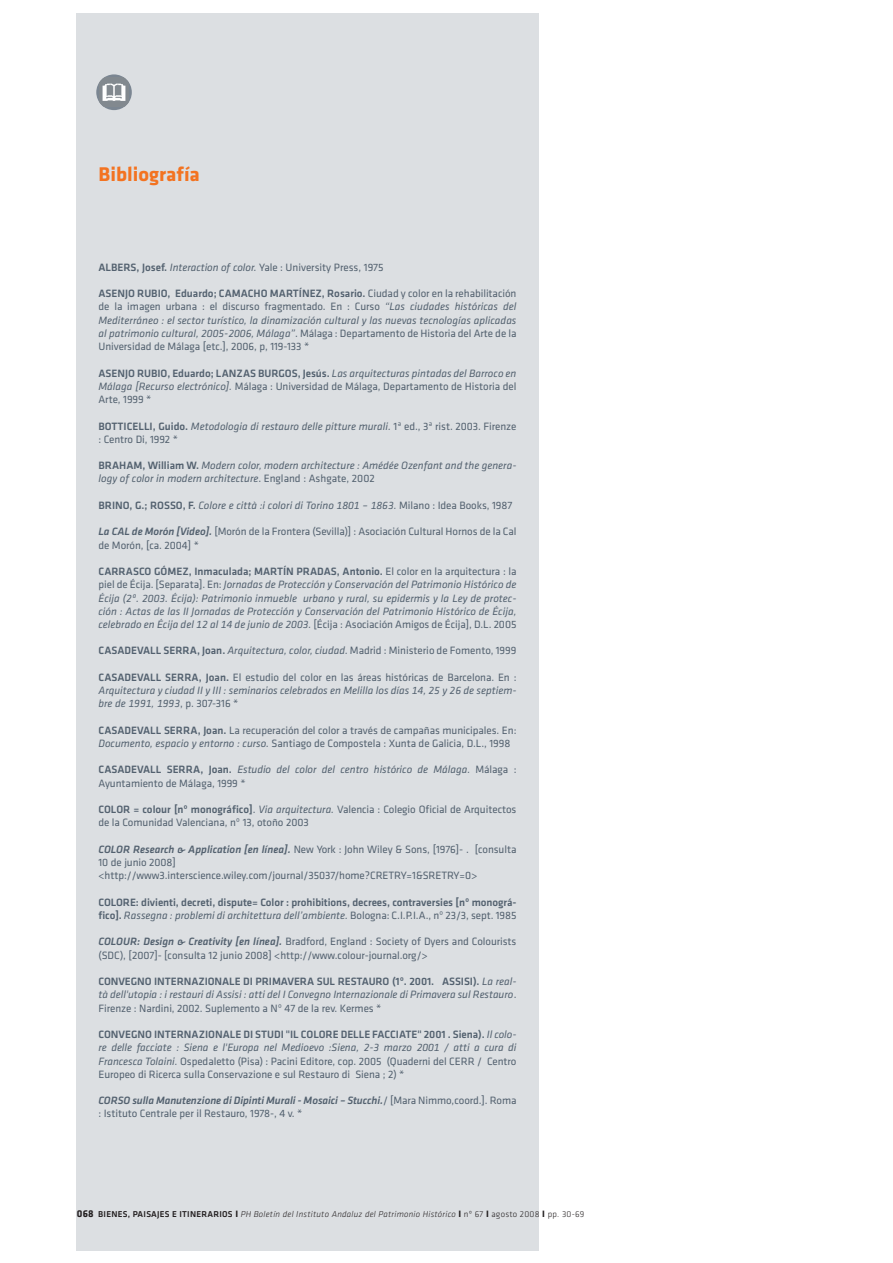
<style>
.page{position:relative;width:893px;height:1263px;background:#fff}
.page>*{position:absolute;margin:0;border:0;box-sizing:border-box;transform-origin:0 0}
.t1{font:700 20.55px "Klavika";color:#f37321}
.t2{font:10.95px/13.2px "Klavika";letter-spacing:-.005em;color:#53616f}
.t3{font:10.95px/13.2px "Klavika Regular Italic TF";color:#53616f;text-align:justify}
.t4{font:500 10.95px "Klavika";letter-spacing:-.005em;color:#53616f}
.t5{font:italic 300 8.85px "Klavika";letter-spacing:.03em;color:#231f20}
.s1{font-weight:500}
.s2{font-family:"Klavika Regular Italic TF"}
.s3{font-family:"Klavika";font-weight:500}
.s4{font-family:"Klavika"}
.s5{font-weight:500;font-style:italic}
.s6{font-weight:400}
.s7{font-family:"Klavika Regular Italic TF";font-weight:400}
.s8{font-weight:700;font-style:normal;font-size:10.35px}
.s9{font-weight:500;font-style:normal}
.s10{font-weight:700;font-style:normal;font-size:9.6px}
.s11{font-style:normal}
</style>
<div class="page">
<div style="left:76px;top:13px;width:463px;height:1237px;background:#dcdfe2"></div>
<div style="left:96px;top:74px;width:36px;height:36px;background:#7b8692;border-radius:50%"></div>
<img style="left:100px;top:77px;width:29px;height:29px">
<h1 class="t1" style="left:99px;top:167px;width:103px">Bibliografía</h1>
<p class="t2" style="left:98px;top:261px;width:287px"><span class="s1">ALBERS, Josef.</span> <span class="s2">Interaction of color.</span> Yale : University Press, 1975</p>
<p class="t2" style="left:98px;top:288px;width:419px"><span class="s1">ASENJO RUBIO, Eduardo; CAMACHO MARTÍNEZ, Rosario.</span> Ciudad y color en la rehabilitación de la imagen urbana : el discurso fragmentado. En : Curso <span class="s2">“Las ciudades históricas del</span></p>
<p class="t3" style="left:98px;top:314px;width:419px">Mediterráneo : el sector turístico, la dinamización cultural y las nuevas tecnologías aplicadas</p>
<p class="t2" style="left:98px;top:328px;width:419px"><span class="s2">al patrimonio cultural, 2005-2006, Málaga”</span>. Málaga : Departamento de Historia del Arte de la<br>Universidad de Málaga [etc.], 2006, p, 119-133 *</p>
<p class="t3" style="left:98px;top:367px;width:419px"><span class="s3">ASENJO RUBIO, Eduardo; LANZAS BURGOS, Jesús.</span> Las arquitecturas pintadas del Barroco en Málaga [Recurso electrónico]. <span class="s4">Málaga : Universidad de Málaga, Departamento de Historia del Arte, 1999 *</span></p>
<p class="t3" style="left:98px;top:420px;width:419px"><span class="s3">BOTTICELLI, Guido.</span> Metodologia di restauro delle pitture murali. <span class="s4">1ª ed., 3ª rist. 2003. Firenze</span></p>
<p class="t2" style="left:98px;top:433px;width:81px">: Centro Di, 1992 *</p>
<p class="t3" style="left:98px;top:460px;width:419px"><span class="s3">BRAHAM, William W.</span> Modern color, modern architecture : Amédée Ozenfant and the genera&shy;logy of color in modern architecture<span class="s4">. England : Ashgate, 2002</span></p>
<p class="t3" style="left:98px;top:500px;width:415px"><span class="s3">BRINO, G.; ROSSO, F.</span> Colore e città :i colori di Torino 1801 – 1863. <span class="s4">Milano : Idea Books, 1987</span></p>
<p class="t2" style="left:98px;top:526px;width:419px"><span class="s5">La CAL de Morón [Video].</span> [Morón de la Frontera (Sevilla)] : Asociación Cultural Hornos de la Cal de Morón, [ca. 2004] *</p>
<p class="t4" style="left:98px;top:567px;width:419px">CARRASCO GÓMEZ, Inmaculada; MARTÍN PRADAS, Antonio. <span class="s6">El color en la arquitectura : la</span></p>
<p class="t3" style="left:98px;top:579px;width:419px"><span class="s4">piel de Écija. [Separata]. En:</span> Jornadas de Protección y Conservación del Patrimonio Histórico de Écija (2ª. 2003. Écija): Patrimonio inmueble urbano y rural, su epidermis y la Ley de protec&shy;ción : Actas de las II Jornadas de Protección y Conservación del Patrimonio Histórico de Écija,</p>
<p class="t2" style="left:98px;top:619px;width:419px"><span class="s2">celebrado en Écija del 12 al 14 de junio de 2003.</span> [Écija : Asociación Amigos de Écija], D.L. 2005</p>
<p class="t2" style="left:98px;top:645px;width:419px"><span class="s1">CASADEVALL SERRA, Joan.</span> <span class="s2">Arquitectura, color, ciudad.</span> Madrid : Ministerio de Fomento, 1999</p>
<p class="t2" style="left:98px;top:672px;width:419px"><span class="s1">CASADEVALL SERRA, Joan.</span> El estudio del color en las áreas históricas de Barcelona. En :</p>
<p class="t3" style="left:98px;top:685px;width:419px">Arquitectura y ciudad II y III : seminarios celebrados en Melilla los días 14, 25 y 26 de septiem&shy;bre de 1991, 1993<span class="s4">, p. 307-316 *</span></p>
<p class="t2" style="left:98px;top:725px;width:419px"><span class="s1">CASADEVALL SERRA, Joan.</span> La recuperación del color a través de campañas municipales. En:<br><span class="s2">Documento, espacio y entorno : curso.</span> Santiago de Compostela : Xunta de Galicia, D.L., 1998</p>
<p class="t3" style="left:98px;top:764px;width:419px"><span class="s3">CASADEVALL SERRA, Joan.</span> Estudio del color del centro histórico de Málaga. <span class="s4">Málaga :</span></p>
<p class="t2" style="left:98px;top:777px;width:149px">Ayuntamiento de Málaga, 1999 *</p>
<p class="t2" style="left:98px;top:804px;width:419px"><span class="s1">COLOR = colour [nº monográfico]</span>. <span class="s2">Via arquitectura.</span> Valencia : Colegio Oficial de Arquitectos de la Comunidad Valenciana, nº 13, otoño 2003</p>
<p class="t2" style="left:98px;top:844px;width:419px"><span class="s5">COLOR Research &amp; Application [en línea].</span> New York : John Wiley &amp; Sons, [1976]- . [consulta<br>10 de junio 2008] &lt;http://www3.interscience.wiley.com/journal/35037/home?CRETRY=1&amp;SRETRY=0&gt;</p>
<p class="t4" style="left:98px;top:898px;width:419px">COLORE: divienti, decreti, dispute= Color : prohibitions, decrees, contraversies [nº monográ-</p>
<p class="t3" style="left:98px;top:910px;width:419px"><span class="s3">fico].</span> Rassegna : problemi di architettura dell’ambiente. <span class="s4">Bologna: C.I.P.I.A., nº 23/3, sept. 1985</span></p>
<p class="t2" style="left:98px;top:936px;width:419px"><span class="s5">COLOUR: Design &amp; Creativity [en línea].</span> Bradford, England : Society of Dyers and Colourists (SDC), [2007]- [consulta 12 junio 2008] &lt;http://www.colour-journal.org/&gt;</p>
<p class="t4" style="left:98px;top:977px;width:419px">CONVEGNO INTERNAZIONALE DI PRIMAVERA SUL RESTAURO (1º. 2001. ASSISI). <span class="s7">La real-</span></p>
<p class="t3" style="left:98px;top:989px;width:419px">tà dell'utopia : i restauri di Assisi : atti del I Convegno Internazionale di Primavera sul Restauro<span class="s4">.</span></p>
<p class="t2" style="left:98px;top:1002px;width:284px">Firenze : Nardini, 2002. Suplemento a Nº 47 de la rev. Kermes *</p>
<p class="t4" style="left:98px;top:1030px;width:419px">CONVEGNO INTERNAZIONALE DI STUDI "IL COLORE DELLE FACCIATE" 2001 . Siena). <span class="s7">Il colo-</span></p>
<p class="t3" style="left:98px;top:1042px;width:419px">re delle facciate : Siena e l'Europa nel Medioevo :Siena, 2-3 marzo 2001 / atti a cura di</p>
<p class="t2" style="left:98px;top:1055px;width:419px"><span class="s2">Francesca Tolaini.</span> Ospedaletto (Pisa) : Pacini Editore, cop. 2005 (Quaderni del CERR / Centro<br>Europeo di Ricerca sulla Conservazione e sul Restauro di Siena ; 2) *</p>
<p class="t2" style="left:98px;top:1095px;width:419px"><span class="s5">CORSO sulla Manutenzione di Dipinti Murali - Mosaici – Stucchi.</span>/ [Mara Nimmo,coord.]. Roma : Istituto Centrale per il Restauro, 1978-, 4 v. *</p>
<p class="t5" style="left:77px;top:1211px;width:509px"><span class="s8">068</span> <span class="s9">BIENES, PAISAJES E ITINERARIOS</span> <span class="s10">I</span> PH Boletín del Instituto Andaluz del Patrimonio Histórico <span class="s10">I</span> <span class="s11">nº 67</span> <span class="s10">I</span> <span class="s11">agosto 2008</span> <span class="s10">I</span> <span class="s11">pp. 30-69</span></p>
</div>
